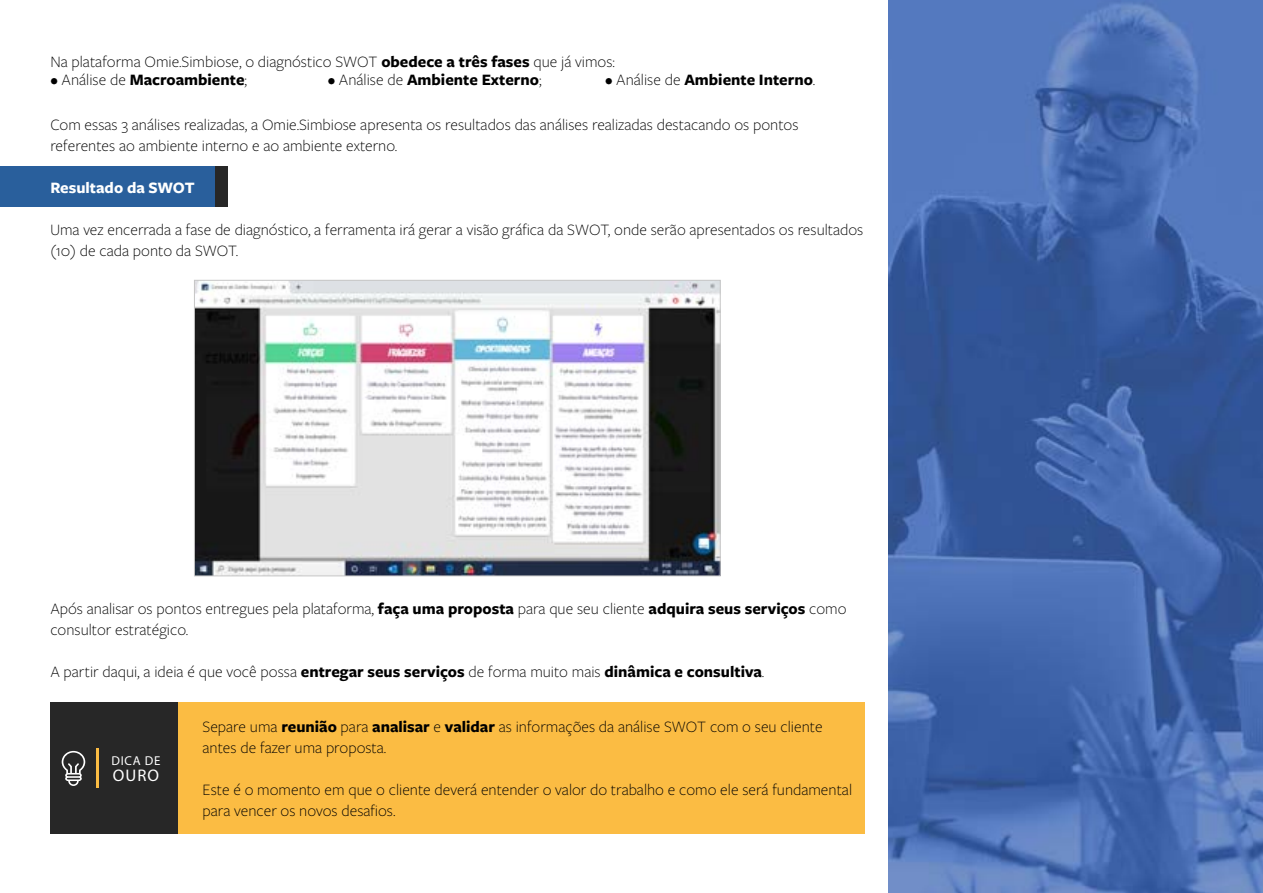
<style>
.page{position:relative;width:1263px;height:893px;background:#fff}
.page>*{position:absolute;margin:0;border:0;box-sizing:border-box;transform-origin:0 0}
.t1{font:16.8px "Myriad Pro";color:#fff}
.t2{font:300 16.5px/21px "Freight Sans Pro";color:#000}
.t3{font:700 16.5px "Freight Sans Pro";color:#000}
.t4{font:700 16.5px "Freight Sans Pro";color:#fff}
.t5{font:12.9px "Myriad Pro";letter-spacing:.06em;color:#fff}
.s1{font-weight:700}
.s2{font-weight:300}
</style>
<div class="page">
<div style="left:0;top:167px;width:227px;height:40px;background:#272727"></div>
<div style="left:0;top:167px;width:215px;height:40px;background:#295f9c"></div>
<img style="left:196px;top:282px;width:522px;height:292px">
<div style="left:194px;top:280px;width:526px;height:296px;border:1px solid #c6c6c6"></div>
<div style="left:50px;top:703px;width:128px;height:131px;background:#272727"></div>
<div style="left:178px;top:703px;width:686px;height:131px;background:#fbbc43"></div>
<hr style="left:96px;top:749px;width:3px;height:39px;background:#fbbc43">
<svg style="left:62px;top:751px;width:23px;height:35px"></svg>
<img style="left:889px;top:0;width:374px;height:893px">
<p class="t2" style="left:50px;top:50px;width:566px">Na plataforma Omie.Simbiose, o diagnóstico SWOT <span class="s1">obedece a três fases</span> que já vimos:</p>
<p class="t3" style="left:50px;top:68px;width:198px"><span class="s2">• Análise de</span> Macroambiente<span class="s2">;</span></p>
<p class="t3" style="left:328px;top:68px;width:215px"><span class="s2">• Análise de</span> Ambiente Externo<span class="s2">;</span></p>
<p class="t3" style="left:605px;top:68px;width:212px"><span class="s2">• Análise de</span> Ambiente Interno<span class="s2">.</span></p>
<p class="t2" style="left:50px;top:113px;width:750px">Com essas 3 análises realizadas, a Omie.Simbiose apresenta os resultados das análises realizadas destacando os pontos referentes ao ambiente interno e ao ambiente externo.</p>
<p class="t4" style="left:50px;top:176px;width:146px">Resultado da SWOT</p>
<p class="t2" style="left:50px;top:218px;width:814px">Uma vez encerrada a fase de diagnóstico, a ferramenta irá gerar a visão gráfica da SWOT, onde serão apresentados os resultados (10) de cada ponto da SWOT.</p>
<p class="t2" style="left:50px;top:598px;width:798px">Após analisar os pontos entregues pela plataforma, <span class="s1">faça uma proposta</span> para que seu cliente <span class="s1">adquira seus serviços</span> como consultor estratégico.</p>
<p class="t2" style="left:50px;top:661px;width:716px">A partir daqui, a ideia é que você possa <span class="s1">entregar seus serviços</span> de forma muito mais <span class="s1">dinâmica e consultiva</span>.</p>
<p class="t2" style="left:203px;top:716px;width:621px">Separe uma <span class="s1">reunião</span> para <span class="s1">analisar</span> e <span class="s1">validar</span> as informações da análise SWOT com o seu cliente antes de fazer uma proposta.</p>
<p class="t2" style="left:203px;top:779px;width:651px">Este é o momento em que o cliente deverá entender o valor do trabalho e como ele será fundamental para vencer os novos desafios.</p>
<p class="t5" style="left:111px;top:753px;width:51px">DICA DE</p>
<p class="t1" style="left:113px;top:765px;width:48px">OURO</p>
</div>
